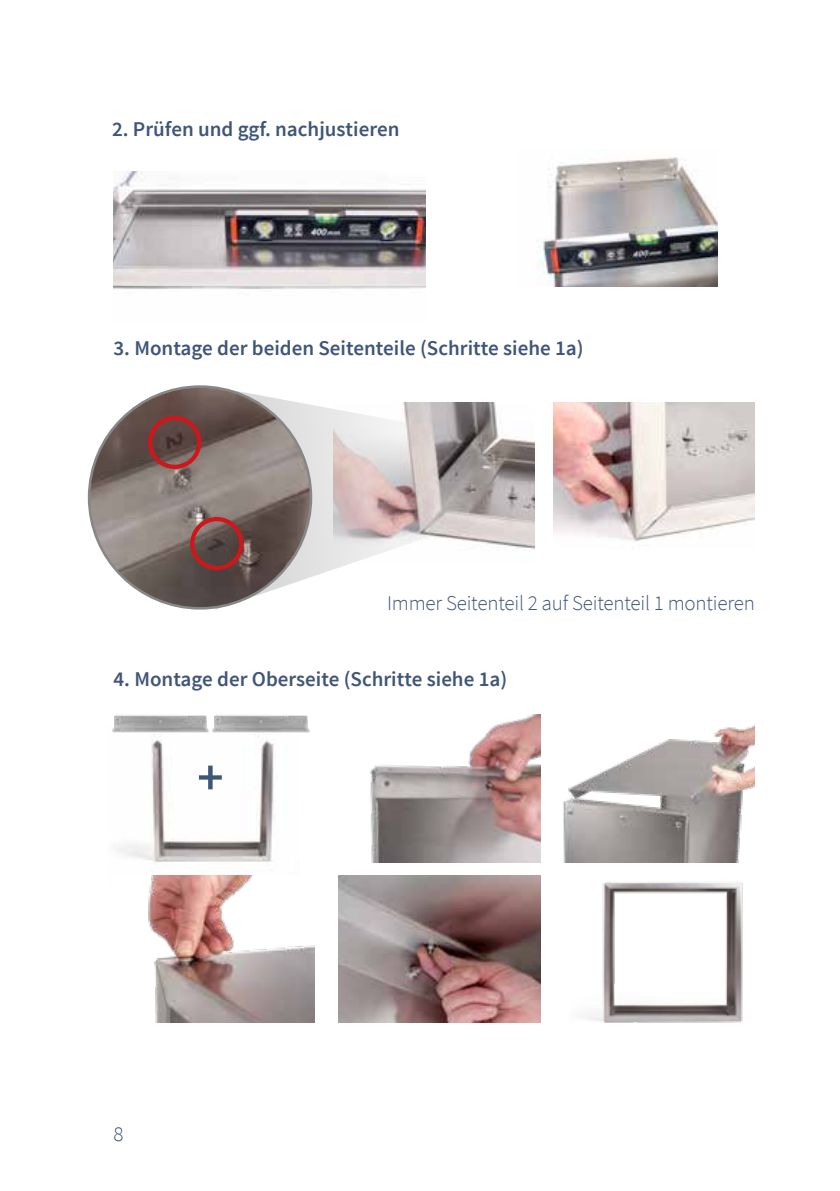
<style>
.page{position:relative;width:840px;height:1191px;background:#fff}
.page>*{position:absolute;margin:0;border:0;box-sizing:border-box;transform-origin:0 0}
.t1{font:600 51.4px "Source Sans Pro";color:#405678}
.t2{font:600 21px "Source Sans Pro";color:#405678}
.t3{font:300 21px "Source Sans Pro";letter-spacing:-.01em;color:#405678}
</style>
<div class="page">
<img style="left:113px;top:172px;width:312px;height:117px">
<img style="left:553px;top:402px;width:201px;height:147px">
<img style="left:563px;top:726px;width:191px;height:136px">
<img style="left:339px;top:875px;width:200px;height:148px">
<img style="left:536px;top:157px;width:180px;height:129px">
<img style="left:116px;top:746px;width:158px;height:116px">
<img style="left:148px;top:875px;width:167px;height:148px">
<svg style="left:563px;top:862px;width:180px;height:161px"></svg>
<img style="left:477px;top:402px;width:57px;height:147px">
<img style="left:370px;top:714px;width:169px;height:148px">
<img style="left:112px;top:715px;width:198px;height:31px">
<svg style="left:215px;top:389px;width:262px;height:220px"></svg>
<img style="left:89px;top:386px;width:222px;height:222px;border-radius:111px">
<div style="left:148px;top:416px;width:53px;height:53px;border:4px solid #cd171a;border-radius:50%"></div>
<div style="left:190px;top:517px;width:53px;height:53px;border:4px solid #cd171a;border-radius:50%"></div>
<p class="t2" style="left:112px;top:116px;width:289px">2. Prüfen und ggf. nachjustieren</p>
<p class="t2" style="left:113px;top:335px;width:471px">3. Montage der beiden Seitenteile (Schritte siehe 1a)</p>
<p class="t3" style="left:387px;top:590px;width:369px">Immer Seitenteil 2 auf Seitenteil 1 montieren</p>
<p class="t2" style="left:113px;top:666px;width:395px">4. Montage der Oberseite (Schritte siehe 1a)</p>
<h1 class="t1" style="left:197px;top:745px;width:28px">+</h1>
<p class="t3" style="left:113px;top:1121px;width:12px">8</p>
</div>
